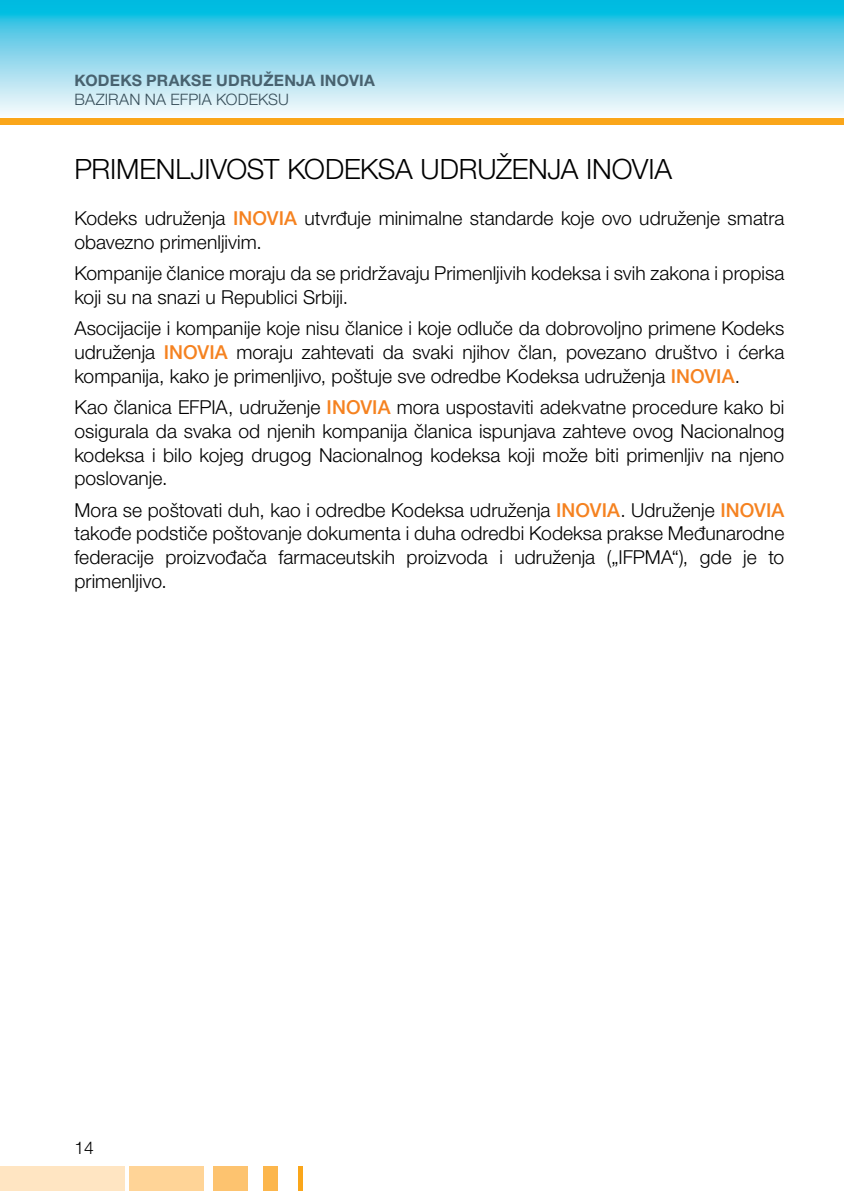
<style>
.page{position:relative;width:844px;height:1191px;background:#fff}
.page>*{position:absolute;margin:0;border:0;box-sizing:border-box;transform-origin:0 0}
.t1{font:300 28px "Helvetica Neue LT Pro";letter-spacing:-.005em;color:#000}
.t2{font:300 19.25px/23.8px "Helvetica Neue LT Pro";color:#000;text-align:justify}
.t3{font:300 17.5px "Helvetica Neue LT Pro";color:#000}
.t4{font:700 15.75px "Helvetica Neue LT Pro";letter-spacing:.015em;color:#48626f}
.t5{font:300 15.75px "Helvetica Neue LT Pro";letter-spacing:.005em;color:#384f5a}
.s1{font-weight:500;color:#f58220}
</style>
<div class="page">
<svg style="left:0;top:0;width:843px;height:114px;background:#82d7ec"></svg>
<div style="left:0;top:118px;width:843px;height:7px;background:#faa61a"></div>
<div style="left:0;top:1166px;width:124px;height:25px;background:#ffe5c2"></div>
<div style="left:129px;top:1166px;width:74px;height:25px;background:#ffd497"></div>
<div style="left:213px;top:1166px;width:35px;height:25px;background:#fdc36f"></div>
<div style="left:263px;top:1166px;width:15px;height:25px;background:#fcb64c"></div>
<div style="left:298px;top:1166px;width:5px;height:25px;background:#faa61a"></div>
<p class="t4" style="left:74px;top:70px;width:302px">KODEKS PRAKSE UDRUŽENJA INOVIA</p>
<p class="t5" style="left:74px;top:89px;width:216px">BAZIRAN NA EFPIA KODEKSU</p>
<h1 class="t1" style="left:74px;top:152px;width:599px">PRIMENLJIVOST KODEKSA UDRUŽENJA INOVIA</h1>
<p class="t2" style="left:74px;top:206px;width:711px">Kodeks udruženja <span class="s1">INOVIA</span> utvrđuje minimalne standarde koje ovo udruženje smatra obavezno primenljivim.</p>
<p class="t2" style="left:74px;top:261px;width:711px">Kompanije članice moraju da se pridržavaju Primenljivih kodeksa i svih zakona i propisa koji su na snazi u Republici Srbiji.</p>
<p class="t2" style="left:74px;top:316px;width:711px">Asocijacije i kompanije koje nisu članice i koje odluče da dobrovoljno primene Kodeks udruženja <span class="s1">INOVIA</span> moraju zahtevati da svaki njihov član, povezano društvo i ćerka kompanija, kako je primenljivo, poštuje sve odredbe Kodeksa udruženja <span class="s1">INOVIA</span>.</p>
<p class="t2" style="left:74px;top:395px;width:711px">Kao članica EFPIA, udruženje <span class="s1">INOVIA</span> mora uspostaviti adekvatne procedure kako bi osigurala da svaka od njenih kompanija članica ispunjava zahteve ovog Nacionalnog kodeksa i bilo kojeg drugog Nacionalnog kodeksa koji može biti primenljiv na njeno poslovanje.</p>
<p class="t2" style="left:74px;top:497px;width:711px">Mora se poštovati duh, kao i odredbe Kodeksa udruženja <span class="s1">INOVIA</span>. Udruženje <span class="s1">INOVIA </span>takođe podstiče poštovanje dokumenta i duha odredbi Kodeksa prakse Međunarodne federacije proizvođača farmaceutskih proizvoda i udruženja („IFPMA“), gde je to primenljivo.</p>
<p class="t3" style="left:74px;top:1137px;width:21px">14</p>
</div>
